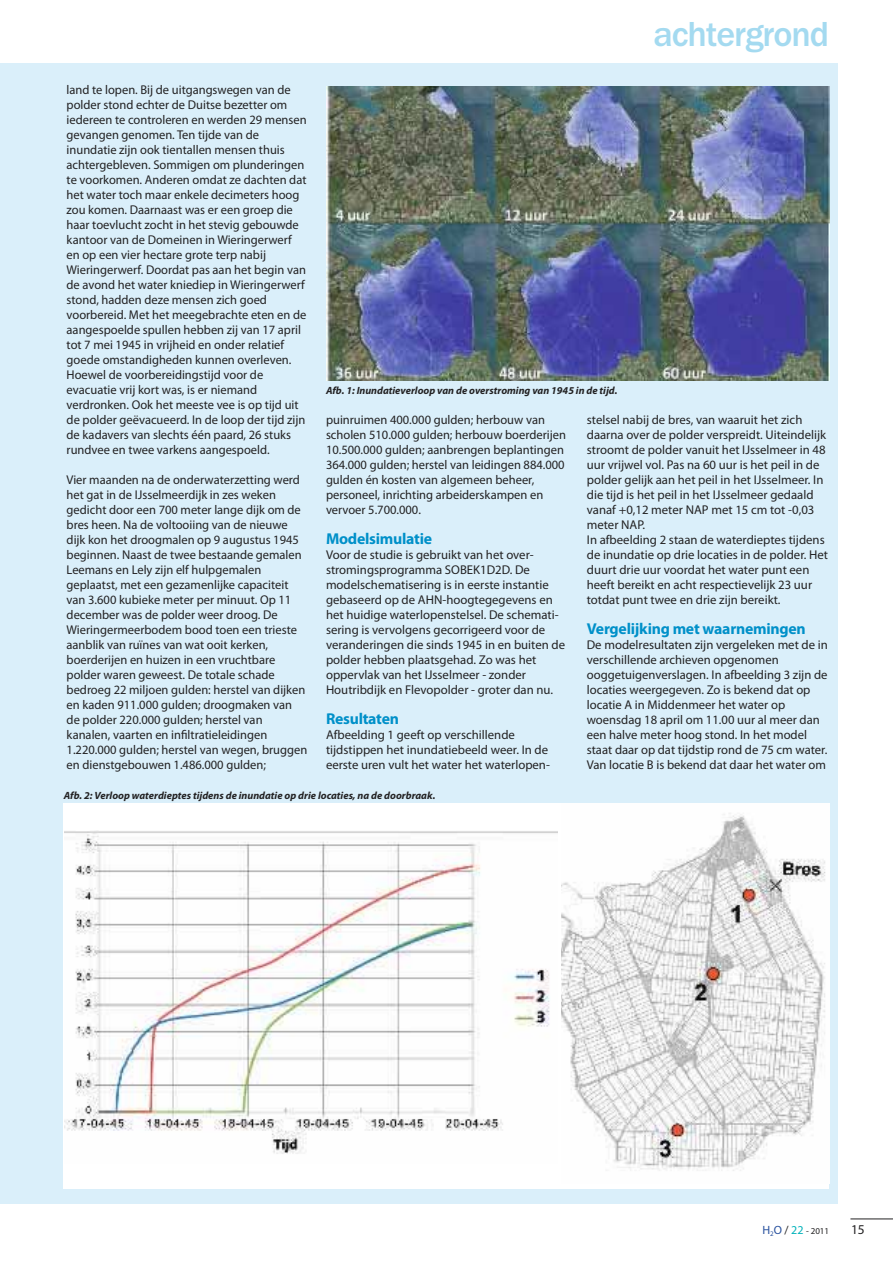
<style>
.page{position:relative;width:893px;height:1263px;background:#fff}
.page>*{position:absolute;margin:0;border:0;box-sizing:border-box;transform-origin:0 0}
.t1{font:500 36px "ITC Franklin Gothic Std";letter-spacing:-.03em;color:#a4daf0}
.t2{font:700 15.75px "Myriad Pro";letter-spacing:-.015em;color:#0090c9}
.t3{font:13.5px "Myriad Pro";color:#232223}
.t4{font:12.75px/15px "Myriad Pro";color:#232223}
.t5{font:italic 700 10.5px "Myriad Pro";color:#232223}
.t6{font:9px "Myriad Pro";color:#232223}
.s1{font-size:12px;color:#28519e}
.s2{font-size:12px}
.s3{font-size:12px;color:#00b2ba}
</style>
<div class="page">
<div style="left:0;top:64px;width:838px;height:1140px;background:#daeffa"></div>
<hr style="left:850px;top:1219px;width:43px;height:1px;background:#232223">
<img style="left:326px;top:87px;width:503px;height:293px">
<div style="left:64px;top:803px;width:503px;height:386px;background:#fff"></div>
<img style="left:65px;top:831px;width:493px;height:323px">
<img style="left:561px;top:803px;width:268px;height:380px">
<p class="t4" style="left:67px;top:83px;width:242px">land te lopen. Bij de uitgangswegen van de polder stond echter de Duitse bezetter om iedereen te controleren en werden 29 mensen gevangen genomen. Ten tijde van de inundatie zijn ook tientallen mensen thuis achtergebleven. Sommigen om plunderingen te voorkomen. Anderen omdat ze dachten dat het water toch maar enkele decimeters hoog zou komen. Daarnaast was er een groep die haar toevlucht zocht in het stevig gebouwde kantoor van de Domeinen in Wieringerwerf en op een vier hectare grote terp nabij Wieringerwerf. Doordat pas aan het begin van de avond het water kniediep in Wieringerwerf stond, hadden deze mensen zich goed voorbereid. Met het meegebrachte eten en de aangespoelde spullen hebben zij van 17 april tot 7 mei 1945 in vrijheid en onder relatief goede omstandigheden kunnen overleven.<br>Hoewel de voorbereidingstijd voor de evacuatie vrij kort was, is er niemand verdronken. Ook het meeste vee is op tijd uit de polder geëvacueerd. In de loop der tijd zijn de kadavers van slechts één paard, 26 stuks rundvee en twee varkens aangespoeld.</p>
<p class="t4" style="left:67px;top:473px;width:242px">Vier maanden na de onderwaterzetting werd het gat in de IJsselmeerdijk in zes weken gedicht door een 700 meter lange dijk om de bres heen. Na de voltooiing van de nieuwe dijk kon het droogmalen op 9 augustus 1945 beginnen. Naast de twee bestaande gemalen Leemans en Lely zijn elf hulpgemalen geplaatst, met een gezamenlijke capaciteit van 3.600 kubieke meter per minuut. Op 11 december was de polder weer droog. De Wieringermeerbodem bood toen een trieste aanblik van ruïnes van wat ooit kerken, boerderijen en huizen in een vruchtbare polder waren geweest. De totale schade bedroeg 22 miljoen gulden: herstel van dijken en kaden 911.000 gulden; droogmaken van de polder 220.000 gulden; herstel van kanalen, vaarten en infiltratieleidingen 1.220.000 gulden; herstel van wegen, bruggen en dienstgebouwen 1.486.000 gulden;</p>
<h1 class="t1" style="left:653px;top:20px;width:177px">achtergrond</h1>
<p class="t5" style="left:326px;top:386px;width:293px">Afb. 1: Inundatieverloop van de overstroming van 1945 in de tijd.</p>
<p class="t4" style="left:326px;top:413px;width:241px">puinruimen 400.000 gulden; herbouw van scholen 510.000 gulden; herbouw boerderijen 10.500.000 gulden; aanbrengen beplantingen 364.000 gulden; herstel van leidingen 884.000 gulden én kosten van algemeen beheer, personeel, inrichting arbeiderskampen en vervoer 5.700.000.</p>
<p class="t2" style="left:326px;top:533px;width:108px">Modelsimulatie</p>
<p class="t4" style="left:326px;top:548px;width:241px">Voor de studie is gebruikt van het over&shy;stromingsprogramma SOBEK1D2D. De modelschematisering is in eerste instantie gebaseerd op de AHN-hoogtegegevens en het huidige waterlopenstelsel. De schemati&shy;sering is vervolgens gecorrigeerd voor de veranderingen die sinds 1945 in en buiten de polder hebben plaatsgehad. Zo was het oppervlak van het IJsselmeer - zonder Houtribdijk en Flevopolder - groter dan nu.</p>
<p class="t2" style="left:326px;top:713px;width:75px">Resultaten</p>
<p class="t4" style="left:326px;top:728px;width:225px">Afbeelding 1 geeft op verschillende tijdstippen het inundatiebeeld weer. In de eerste uren vult het water het waterlopen-</p>
<p class="t4" style="left:587px;top:413px;width:243px">stelsel nabij de bres, van waaruit het zich daarna over de polder verspreidt. Uiteindelijk stroomt de polder vanuit het IJsselmeer in 48 uur vrijwel vol. Pas na 60 uur is het peil in de polder gelijk aan het peil in het IJsselmeer. In die tijd is het peil in het IJsselmeer gedaald vanaf +0,12 meter NAP met 15 cm tot -0,03 meter NAP.<br>In afbeelding 2 staan de waterdieptes tijdens de inundatie op drie locaties in de polder. Het duurt drie uur voordat het water punt een heeft bereikt en acht respectievelijk 23 uur totdat punt twee en drie zijn bereikt.</p>
<p class="t2" style="left:587px;top:623px;width:220px">Vergelijking met waarnemingen</p>
<p class="t4" style="left:587px;top:638px;width:243px">De modelresultaten zijn vergeleken met de in verschillende archieven opgenomen ooggetuigenverslagen. In afbeelding 3 zijn de locaties weergegeven. Zo is bekend dat op locatie A in Middenmeer het water op woensdag 18 april om 11.00 uur al meer dan een halve meter hoog stond. In het model staat daar op dat tijdstip rond de 75 cm water.<br>Van locatie B is bekend dat daar het water om</p>
<p class="t5" style="left:64px;top:791px;width:373px">Afb. 2: Verloop waterdieptes tijdens de inundatie op drie locaties, na de doorbraak.</p>
<p class="t6" style="left:762px;top:1227px;width:68px"><span class="s1">H</span><sub>2</sub><span class="s1">O</span> <span class="s2">/</span> <span class="s3">22</span> - 2011</p>
<p class="t3" style="left:851px;top:1224px;width:15px">15</p>
</div>
